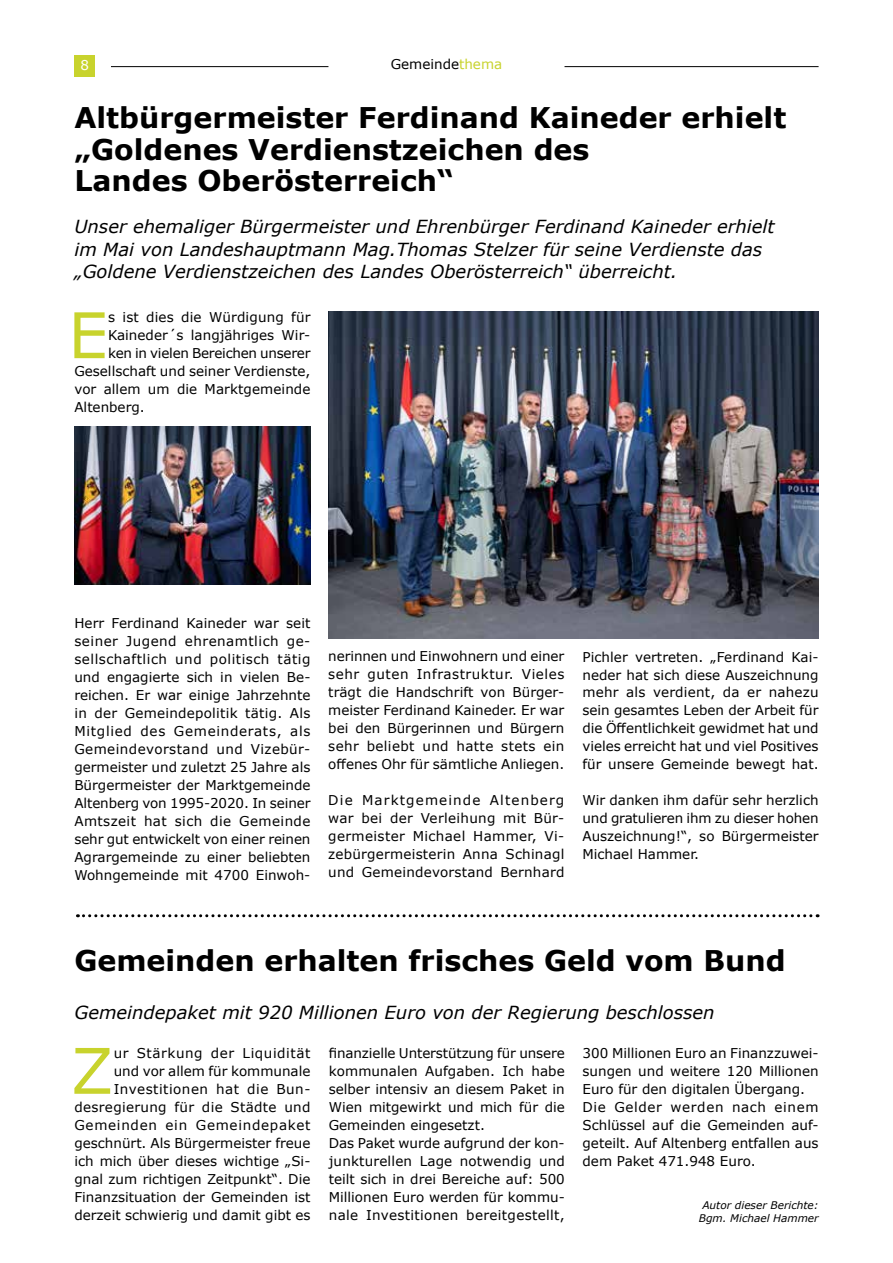
<style>
.page{position:relative;width:893px;height:1263px;background:#fff}
.page>*{position:absolute;margin:0;border:0;box-sizing:border-box;transform-origin:0 0}
.t1{font:63px "Verdana";color:#c8d32d}
.t2{font:700 28.5px/31.5px "Verdana";color:#000}
.t3{font:italic 18px/22.5px "Verdana";color:#000}
.t4{font:13.5px/18px "Verdana";color:#000;text-align:justify}
.t5{font:13.5px "Verdana";letter-spacing:-.02em;color:#000}
.t6{font:13.5px "Verdana";color:#fff}
.t7{font:italic 10.5px/13.5px "Verdana";color:#000;text-align:center}
.s1{color:#c8d32d}
</style>
<div class="page">
<div style="left:74px;top:56px;width:21px;height:21px;background:#c8d32d"></div>
<hr style="left:111px;top:66px;width:217px;height:1px;background:#000">
<hr style="left:564px;top:66px;width:255px;height:1px;background:#000">
<img style="left:74px;top:427px;width:236px;height:157px">
<img style="left:329px;top:312px;width:490px;height:326px">
<svg style="left:77px;top:914px;width:741px;height:3px"></svg>
<p class="t6" style="left:81px;top:56px;width:10px">8</p>
<p class="t4" style="left:391px;top:55px;width:113px">Gemeinde<span class="s1">thema</span></p>
<h2 class="t2" style="left:74px;top:101px;width:713px">Altbürgermeister Ferdinand Kaineder erhielt „Goldenes Verdienstzeichen des<br>Landes Oberösterreich“</h2>
<h3 class="t3" style="left:74px;top:215px;width:702px">Unser ehemaliger Bürgermeister und Ehrenbürger Ferdinand Kaineder erhielt im Mai von Landeshauptmann Mag.Thomas Stelzer für seine Verdienste das „Goldene Verdienstzeichen des Landes Oberösterreich“ überreicht.</h3>
<h1 class="t1" style="left:68px;top:292px;width:41px">E</h1>
<p class="t4" style="left:108px;top:308px;width:204px">s ist dies die Würdigung für</p>
<p class="t4" style="left:108px;top:326px;width:204px">Kaineder´s langjähriges Wir-</p>
<p class="t5" style="left:108px;top:344px;width:204px">ken in vielen Bereichen unserer</p>
<p class="t4" style="left:74px;top:362px;width:238px">Gesellschaft und seiner Verdienste,</p>
<p class="t4" style="left:74px;top:380px;width:238px">vor allem um die Marktgemeinde</p>
<p class="t4" style="left:74px;top:398px;width:72px">Altenberg.</p>
<p class="t4" style="left:74px;top:614px;width:238px">Herr Ferdinand Kaineder war seit seiner Jugend ehrenamtlich ge&shy;sellschaftlich und politisch tätig und engagierte sich in vielen Be&shy;reichen. Er war einige Jahrzehnte in der Gemeindepolitik tätig. Als Mitglied des Gemeinderats, als Gemeindevorstand und Vizebür&shy;germeister und zuletzt 25 Jahre als Bürgermeister der Marktgemeinde Altenberg von 1995-2020. In seiner Amtszeit hat sich die Gemeinde sehr gut entwickelt von einer reinen Agrargemeinde zu einer beliebten Wohngemeinde mit 4700 Einwoh-</p>
<p class="t4" style="left:328px;top:647px;width:238px">nerinnen und Einwohnern und einer sehr guten Infrastruktur. Vieles trägt die Handschrift von Bürger&shy;meister Ferdinand Kaineder. Er war bei den Bürgerinnen und Bürgern sehr beliebt und hatte stets ein offenes Ohr für sämtliche Anliegen.</p>
<p class="t4" style="left:328px;top:791px;width:238px">Die Marktgemeinde Altenberg war bei der Verleihung mit Bür&shy;germeister Michael Hammer, Vi&shy;zebürgermeisterin Anna Schinagl und Gemeindevorstand Bernhard</p>
<p class="t4" style="left:582px;top:647px;width:238px">Pichler vertreten. „Ferdinand Kai&shy;neder hat sich diese Auszeichnung mehr als verdient, da er nahezu sein gesamtes Leben der Arbeit für die Öffentlichkeit gewidmet hat und vieles erreicht hat und viel Positives für unsere Gemeinde bewegt hat.</p>
<p class="t4" style="left:582px;top:791px;width:238px">Wir danken ihm dafür sehr herzlich und gratulieren ihm zu dieser hohen Auszeichnung!“, so Bürgermeister Michael Hammer.</p>
<h2 class="t2" style="left:74px;top:944px;width:713px">Gemeinden erhalten frisches Geld vom Bund</h2>
<h3 class="t3" style="left:74px;top:1001px;width:642px">Gemeindepaket mit 920 Millionen Euro von der Regierung beschlossen</h3>
<p class="t4" style="left:74px;top:1044px;width:238px;text-align:right">ur Stärkung der Liquidität<br>und vor allem für kommunale<br>Investitionen hat die Bun&shy;desregierung für die Städte und<br>Gemeinden ein Gemeindepaket geschnürt. Als Bürgermeister freue ich mich über dieses wichtige „Si&shy;gnal zum richtigen Zeitpunkt“. Die<br>Finanzsituation der Gemeinden ist derzeit schwierig und damit gibt es</p>
<p class="t4" style="left:329px;top:1044px;width:238px;text-align:left">finanzielle Unterstützung für unsere kommunalen Aufgaben. Ich habe selber intensiv an diesem Paket in Wien mitgewirkt und mich für die Gemeinden eingesetzt.<br>Das Paket wurde aufgrund der kon&shy;junkturellen Lage notwendig und teilt sich in drei Bereiche auf: 500<br>Millionen Euro werden für kommu&shy;nale Investitionen bereitgestellt,</p>
<h1 class="t1" style="left:71px;top:1027px;width:45px">Z</h1>
<p class="t4" style="left:583px;top:1044px;width:238px;text-align:left">300 Millionen Euro an Finanzzuwei&shy;sungen und weitere 120 Millionen<br>Euro für den digitalen Übergang.<br>Die Gelder werden nach einem<br>Schlüssel auf die Gemeinden auf&shy;geteilt. Auf Altenberg entfallen aus dem Paket 471.948 Euro.</p>
<p class="t7" style="left:699px;top:1198px;width:121px">Autor dieser Berichte:<br>Bgm. Michael Hammer</p>
</div>
